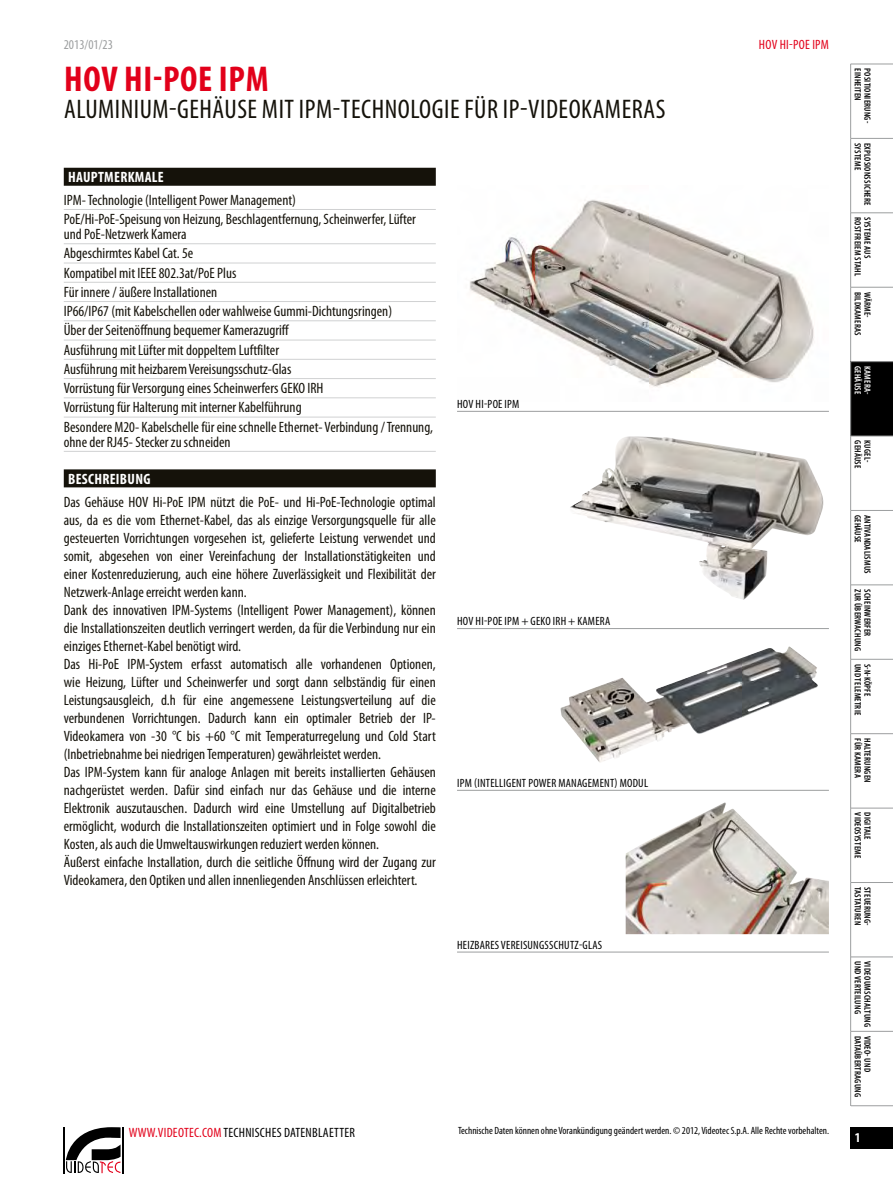
<style>
.page{position:relative;width:893px;height:1191px;background:#fff}
.page>*{position:absolute;margin:0;border:0;box-sizing:border-box;transform-origin:0 0}
.t1{font:700 condensed 36px "Myriad Pro";letter-spacing:.02em;color:#e2001a}
.t2{font:condensed 27px "Myriad Pro";letter-spacing:.02em;color:#15120a}
.t3{font:condensed 15px/18px "Myriad Pro";color:#15120a}
.t4{font:700 condensed 15px "Myriad Pro";letter-spacing:.02em;color:#fff}
.t5{font:condensed 13.5px "Myriad Pro";letter-spacing:.02em;color:#000}
.t6{font:condensed 13.5px "Myriad Pro";letter-spacing:.02em;color:#e2001a}
.t7{font:condensed 13.5px "Myriad Pro";color:#9c9e9f}
.t8{font:700 condensed 13.5px "Myriad Pro";color:#fff}
.t9{font:condensed 12px "Myriad Pro";letter-spacing:.02em;color:#000}
.t10{font:condensed 10.5px "Myriad Pro";color:#000}
.t11{font:600 condensed 9px/9.8px "Myriad Pro";letter-spacing:.02em;color:#000}
.t12{font:600 condensed 9px/9.8px "Myriad Pro";letter-spacing:.02em;color:#fff}
.s1{color:#e2001a}
</style>
<div class="page">
<div style="left:850px;top:1127px;width:43px;height:21px;background:#000"></div>
<hr style="left:64px;top:1127px;width:1px;height:46px;background:#000">
<hr style="left:122px;top:1127px;width:1px;height:46px;background:#000">
<svg style="left:66px;top:1127px;width:55px;height:46px"></svg>
<div style="left:851px;top:362px;width:42px;height:74px;background:#000"></div>
<hr style="left:851px;top:1031px;width:42px;height:1px;background:#9c9e9f">
<hr style="left:851px;top:361px;width:42px;height:1px;background:#9c9e9f">
<hr style="left:851px;top:436px;width:42px;height:1px;background:#9c9e9f">
<hr style="left:850px;top:362px;width:1px;height:74px;background:#9c9e9f">
<hr style="left:851px;top:64px;width:42px;height:1px;background:#9c9e9f">
<hr style="left:851px;top:1105px;width:42px;height:1px;background:#9c9e9f">
<hr style="left:850px;top:64px;width:1px;height:74px;background:#9c9e9f">
<hr style="left:850px;top:138px;width:1px;height:75px;background:#9c9e9f">
<hr style="left:850px;top:213px;width:1px;height:74px;background:#9c9e9f">
<hr style="left:850px;top:287px;width:1px;height:75px;background:#9c9e9f">
<hr style="left:850px;top:436px;width:1px;height:74px;background:#9c9e9f">
<hr style="left:850px;top:510px;width:1px;height:75px;background:#9c9e9f">
<hr style="left:850px;top:585px;width:1px;height:74px;background:#9c9e9f">
<hr style="left:850px;top:659px;width:1px;height:74px;background:#9c9e9f">
<hr style="left:850px;top:733px;width:1px;height:75px;background:#9c9e9f">
<hr style="left:850px;top:808px;width:1px;height:74px;background:#9c9e9f">
<hr style="left:850px;top:882px;width:1px;height:75px;background:#9c9e9f">
<hr style="left:850px;top:957px;width:1px;height:74px;background:#9c9e9f">
<hr style="left:850px;top:1031px;width:1px;height:75px;background:#9c9e9f">
<hr style="left:851px;top:510px;width:42px;height:1px;background:#9c9e9f">
<hr style="left:851px;top:584px;width:42px;height:1px;background:#9c9e9f">
<hr style="left:851px;top:659px;width:42px;height:1px;background:#9c9e9f">
<hr style="left:851px;top:733px;width:42px;height:1px;background:#9c9e9f">
<hr style="left:851px;top:808px;width:42px;height:1px;background:#9c9e9f">
<hr style="left:851px;top:882px;width:42px;height:1px;background:#9c9e9f">
<hr style="left:851px;top:956px;width:42px;height:1px;background:#9c9e9f">
<hr style="left:851px;top:287px;width:42px;height:1px;background:#9c9e9f">
<hr style="left:851px;top:138px;width:42px;height:1px;background:#9c9e9f">
<hr style="left:851px;top:212px;width:42px;height:1px;background:#9c9e9f">
<div style="left:64px;top:168px;width:372px;height:18px;background:#15120a"></div>
<hr style="left:64px;top:209px;width:372px;height:1px;background:#d0d1d2">
<hr style="left:64px;top:243px;width:372px;height:1px;background:#d0d1d2">
<hr style="left:64px;top:263px;width:372px;height:1px;background:#d0d1d2">
<hr style="left:64px;top:282px;width:372px;height:1px;background:#d0d1d2">
<hr style="left:64px;top:301px;width:372px;height:1px;background:#d0d1d2">
<hr style="left:64px;top:320px;width:372px;height:1px;background:#d0d1d2">
<hr style="left:64px;top:340px;width:372px;height:1px;background:#d0d1d2">
<hr style="left:64px;top:359px;width:372px;height:1px;background:#d0d1d2">
<hr style="left:64px;top:378px;width:372px;height:1px;background:#d0d1d2">
<hr style="left:64px;top:397px;width:372px;height:1px;background:#d0d1d2">
<hr style="left:64px;top:417px;width:372px;height:1px;background:#d0d1d2">
<hr style="left:64px;top:451px;width:372px;height:1px;background:#d0d1d2">
<div style="left:64px;top:469px;width:372px;height:18px;background:#15120a"></div>
<img style="left:470px;top:200px;width:344px;height:187px">
<hr style="left:457px;top:411px;width:372px;height:1px;background:#9c9e9f">
<img style="left:570px;top:436px;width:254px;height:164px">
<hr style="left:457px;top:628px;width:372px;height:1px;background:#9c9e9f">
<img style="left:560px;top:646px;width:258px;height:117px">
<hr style="left:457px;top:790px;width:372px;height:1px;background:#9c9e9f">
<img style="left:626px;top:802px;width:203px;height:132px">
<hr style="left:457px;top:951px;width:372px;height:1px;background:#9c9e9f">
<p class="t7" style="left:64px;top:37px;width:51px">2013/01/23</p>
<p class="t6" style="left:759px;top:37px;width:72px">HOV Hi-PoE IPM</p>
<h1 class="t1" style="left:64px;top:56px;width:206px">HOV HI-POE IPM</h1>
<h2 class="t2" style="left:64px;top:93px;width:532px">Aluminium-Gehäuse mit IPM-Technologie für IP-Videokameras</h2>
<p class="t4" style="left:68px;top:168px;width:96px">HAUPTMERKMALE</p>
<p class="t3" style="left:64px;top:190px;width:354px;line-height:19.2px">IPM- Technologie (Intelligent Power Management)<br>PoE/Hi-PoE-Speisung von Heizung, Beschlagentfernung, Scheinwerfer, Lüfter</p>
<p class="t3" style="left:64px;top:224px;width:371px;line-height:19.2px">und PoE-Netzwerk Kamera<br>Abgeschirmtes Kabel Cat. 5e<br>Kompatibel mit IEEE 802.3at/PoE Plus<br>Für innere / äußere Installationen<br>IP66/IP67 (mit Kabelschellen oder wahlweise Gummi-Dichtungsringen)<br>Über der Seitenöffnung bequemer Kamerazugriff<br>Ausführung mit Lüfter mit doppeltem Luftfilter<br>Ausführung mit heizbarem Vereisungsschutz-Glas<br>Vorrüstung für Versorgung eines Scheinwerfers GEKO IRH<br>Vorrüstung für Halterung mit interner Kabelführung<br>Besondere M20- Kabelschelle für eine schnelle Ethernet- Verbindung / Trennung,</p>
<p class="t3" style="left:64px;top:432px;width:168px">ohne der RJ45- Stecker zu schneiden</p>
<p class="t4" style="left:68px;top:469px;width:84px">BESCHREIBUNG</p>
<p class="t3" style="left:64px;top:493px;width:374px">Das Gehäuse HOV Hi-PoE IPM nützt die PoE- und Hi-PoE-Technologie optimal aus, da es die vom Ethernet-Kabel, das als einzige Versorgungsquelle für alle gesteuerten Vorrichtungen vorgesehen ist, gelieferte Leistung verwendet und somit, abgesehen von einer Vereinfachung der Installationstätigkeiten und einer Kostenreduzierung, auch eine höhere Zuverlässigkeit und Flexibilität der Netzwerk-Anlage erreicht werden kann.<br>Dank des innovativen IPM-Systems (Intelligent Power Management), können die Installationszeiten deutlich verringert werden, da für die Verbindung nur ein einziges Ethernet-Kabel benötigt wird.<br>Das Hi-PoE IPM-System erfasst automatisch alle vorhandenen Optionen, wie Heizung, Lüfter und Scheinwerfer und sorgt dann selbständig für einen Leistungsausgleich, d.h für eine angemessene Leistungsverteilung auf die verbundenen Vorrichtungen. Dadurch kann ein optimaler Betrieb der IP-Videokamera von -30 °C bis +60 °C mit Temperaturregelung und Cold Start (Inbetriebnahme bei niedrigen Temperaturen) gewährleistet werden.<br>Das IPM-System kann für analoge Anlagen mit bereits installierten Gehäusen nachgerüstet werden. Dafür sind einfach nur das Gehäuse und die interne Elektronik auszutauschen. Dadurch wird eine Umstellung auf Digitalbetrieb ermöglicht, wodurch die Installationszeiten optimiert und in Folge sowohl die Kosten, als auch die Umweltauswirkungen reduziert werden können.<br>Äußerst einfache Installation, durch die seitliche Öffnung wird der Zugang zur Videokamera, den Optiken und allen innenliegenden Anschlüssen erleichtert.</p>
<p class="t9" style="left:457px;top:397px;width:64px">HOV Hi-PoE IPM</p>
<p class="t9" style="left:457px;top:614px;width:155px">HOV Hi-PoE IPM + GEKO IRH + KAMERA</p>
<p class="t9" style="left:457px;top:775px;width:187px">IPM (INTELLIGENT POWER MANAGEMENT) MODUL</p>
<p class="t9" style="left:457px;top:937px;width:29px">Heizbares</p>
<p class="t9" style="left:501px;top:937px;width:98px">Vereisungsschutz-Glas</p>
<p class="t6" style="left:129px;top:1124px;width:45px">www.videote</p>
<p class="t10" style="left:458px;top:1124px;width:373px">Technische Daten können ohne Vorankündigung geändert werden. © 2012, Videotec S.p.A. Alle Rechte vorbehalten.</p>
<p class="t5" style="left:194px;top:1124px;width:133px"><span class="s1">c.com</span> Technisches Date nblaetter</p>
<p class="t11" style="left:863px;top:68px;width:34px;rotate:90deg">einheiten</p>
<p class="t11" style="left:872px;top:68px;width:56px;rotate:90deg">Positionierung-</p>
<p class="t11" style="left:872px;top:143px;width:64px;rotate:90deg">Explosionssichere<br>Systeme</p>
<p class="t11" style="left:872px;top:217px;width:60px;rotate:90deg">Systeme aus rostfreiem Stahl</p>
<p class="t11" style="left:863px;top:291px;width:45px;rotate:90deg">bildkameras</p>
<p class="t11" style="left:872px;top:291px;width:28px;rotate:90deg">Wärme-</p>
<p class="t12" style="left:872px;top:366px;width:30px;rotate:90deg">Kamera&shy;gehäuse</p>
<p class="t11" style="left:872px;top:440px;width:30px;rotate:90deg">Kugel&shy;gehäuse</p>
<p class="t11" style="left:872px;top:515px;width:60px;rotate:90deg">Antivandalismus<br>Gehäuse</p>
<p class="t11" style="left:872px;top:589px;width:63px;rotate:90deg">Scheinwerfer<br>zur Überwachung</p>
<p class="t11" style="left:872px;top:663px;width:53px;rotate:90deg">S-N-Köpfe<br>und telemetrie</p>
<p class="t11" style="left:872px;top:738px;width:46px;rotate:90deg">Halterungen für Kamera</p>
<p class="t11" style="left:872px;top:812px;width:47px;rotate:90deg">Digitale<br>Videosysteme</p>
<p class="t11" style="left:872px;top:887px;width:40px;rotate:90deg">Steuerung&shy;tastaturen</p>
<p class="t11" style="left:872px;top:961px;width:67px;rotate:90deg">Video umschaltung und verteilung</p>
<p class="t11" style="left:872px;top:1035px;width:63px;rotate:90deg">Video- und<br>Dataübertragung</p>
<p class="t8" style="left:855px;top:1129px;width:7px">1</p>
</div>
